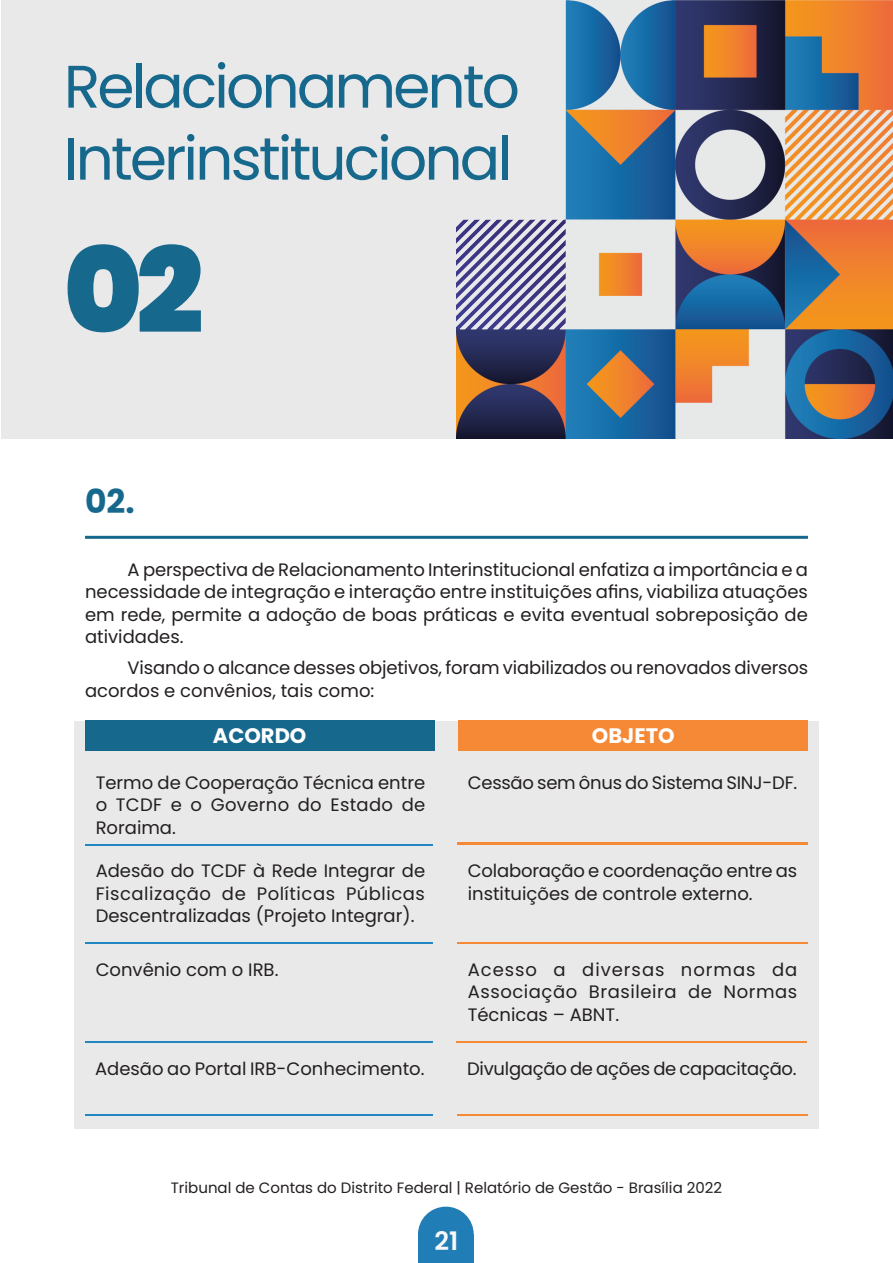
<style>
.page{position:relative;width:893px;height:1263px;background:#fff}
.page>*{position:absolute;margin:0;border:0;box-sizing:border-box;transform-origin:0 0}
.t1{font:900 118.5px "Poppins";color:#17688d}
.t2{font:60px/72px "Poppins";letter-spacing:-.05em;color:#17688d}
.TITULO{font:700 33px "Poppins";color:#17688d}
.t3{font:600 25.5px "Poppins";color:#f7f7f8}
.TITULO-2{font:700 21px "Poppins";color:#fff}
.Texto_comum{font:18px/22.5px "Poppins";color:#231f20;text-align:justify}
.t4{font:15px "Poppins";color:#231f20}
</style>
<div class="page">
<div style="left:418px;top:1234px;width:56px;height:29px;background:#217db5"></div>
<div style="left:418px;top:1206px;width:56px;height:56px;background:#217db5;border-radius:50%"></div>
<div style="left:74px;top:720px;width:745px;height:408px;background:#e9e9e9"></div>
<div style="left:1px;top:0;width:892px;height:438px;background:#e9e9e9"></div>
<img style="left:456px;top:0;width:437px;height:438px">
<div style="left:85px;top:536px;width:723px;height:3px;border:2px solid #17688d"></div>
<hr style="left:85px;top:942px;width:347px;height:1px;background:#2388c1">
<hr style="left:85px;top:1041px;width:347px;height:1px;background:#2388c1">
<hr style="left:85px;top:844px;width:347px;height:2px;background:#2388c1">
<hr style="left:457px;top:842px;width:351px;height:2px;background:#f58936">
<hr style="left:457px;top:942px;width:351px;height:1px;background:#f58936">
<hr style="left:456px;top:1041px;width:351px;height:1px;background:#f58936">
<div style="left:85px;top:720px;width:349px;height:31px;background:#17688d"></div>
<div style="left:459px;top:720px;width:349px;height:31px;background:#f58936"></div>
<hr style="left:85px;top:1114px;width:347px;height:2px;background:#2388c1">
<hr style="left:457px;top:1114px;width:351px;height:2px;background:#f58936">
<p class="t2" style="left:64px;top:51px;width:458px">Relacionamento<br>Interinstitucional</p>
<p class="t1" style="left:64px;top:223px;width:141px">02</p>
<p class="TITULO" style="left:85px;top:483px;width:51px">02.</p>
<p class="Texto_comum" style="left:85px;top:558px;width:725px;text-indent:43px">A perspectiva de Relacionamento Interinstitucional enfatiza a importância e a necessidade de integração e interação entre instituições afins, viabiliza atuações em rede, permite a adoção de boas práticas e evita eventual sobreposição de atividades.</p>
<p class="Texto_comum" style="left:85px;top:657px;width:725px;text-indent:43px">Visando o alcance desses objetivos, foram viabilizados ou renovados diversos acordos e convênios, tais como:</p>
<p class="TITULO-2" style="left:213px;top:723px;width:95px">ACORDO</p>
<p class="TITULO-2" style="left:592px;top:723px;width:84px">OBJETO</p>
<p class="Texto_comum" style="left:96px;top:771px;width:331px">Termo de Cooperação Técnica entre o TCDF e o Governo do Estado de Roraima.</p>
<p class="Texto_comum" style="left:96px;top:860px;width:331px">Adesão do TCDF à Rede Integrar de Fiscalização de Políticas Públicas Descentralizadas (Projeto Integrar).</p>
<p class="Texto_comum" style="left:96px;top:958px;width:184px">Convênio com o IRB.</p>
<p class="Texto_comum" style="left:95px;top:1057px;width:331px">Adesão ao Portal IRB-Conhecimento.</p>
<p class="Texto_comum" style="left:468px;top:771px;width:331px">Cessão sem ônus do Sistema SINJ-DF.</p>
<p class="Texto_comum" style="left:468px;top:860px;width:331px">Colaboração e coordenação entre as instituições de controle externo.</p>
<p class="Texto_comum" style="left:468px;top:958px;width:331px">Acesso a diversas normas da Associação Brasileira de Normas Técnicas – ABNT.</p>
<p class="Texto_comum" style="left:467px;top:1057px;width:331px">Divulgação de ações de capacitação.</p>
<p class="t4" style="left:171px;top:1179px;width:553px">Tribunal de Contas do Distrito Federal | Relatório de Gestão - Brasília 2022</p>
<h3 class="t3" style="left:435px;top:1227px;width:25px">21</h3>
</div>
